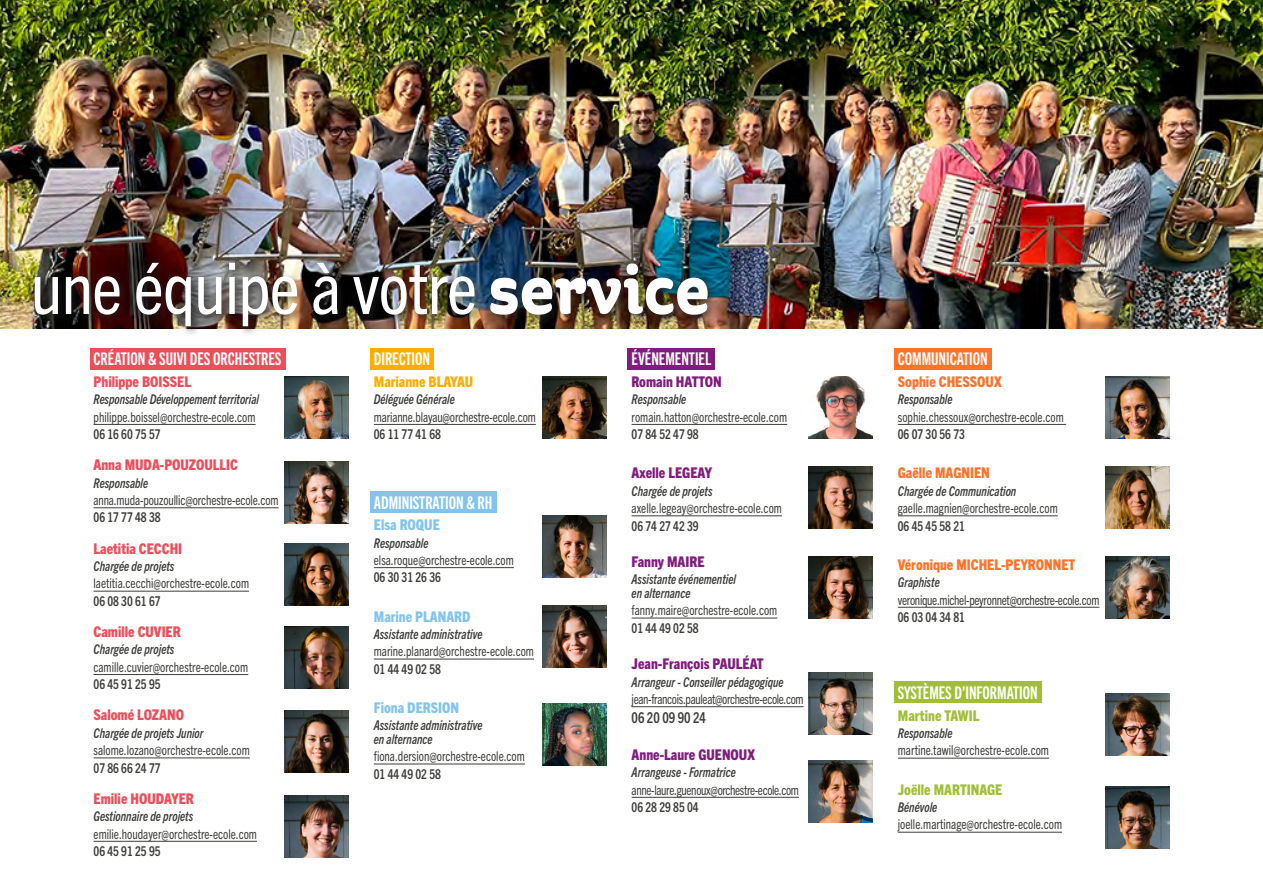
<style>
.page{position:relative;width:1263px;height:893px;background:#fff}
.page>*{position:absolute;margin:0;border:0;box-sizing:border-box;transform-origin:0 0}
.TITRE_1{font:condensed 71.25px "Trade Gothic Next LT Pro";letter-spacing:-.01em;color:#fff}
.t1{font:17.55px "Trade Gothic Next LT Pro Bd Cm";color:#fff}
.tel{font:700 condensed 15px "Trade Gothic Next LT Pro";color:#3d3f3b;scale:.9 1}
.nom{font:800 condensed 14.85px "Trade Gothic Next LT Pro";color:#ee4d5a}
.nom-2{font:800 condensed 14.85px "Trade Gothic Next LT Pro";color:#801c7d}
.nom-3{font:800 condensed 14.85px "Trade Gothic Next LT Pro";color:#ff722b}
.nom-4{font:800 condensed 14.85px "Trade Gothic Next LT Pro";color:#83c4ee}
.nom-5{font:800 condensed 14.85px "Trade Gothic Next LT Pro";color:#a1bf36}
.nom-6{font:800 condensed 14.85px "Trade Gothic Next LT Pro";color:#ffac00}
.mail{font:condensed 13.5px "Trade Gothic Next LT Pro";color:#3d3f3b;scale:.9 1}
.titre{font:italic 700 condensed 13.5px/13.5px "Trade Gothic Next LT Pro";color:#3d3f3b;scale:.9 1}
.tel-2{font:700 condensed 13.5px "Trade Gothic Next LT Pro";color:#3d3f3b;scale:.9 1}
.mail-2{font:condensed 13.5px "Trade Gothic Next LT Pro";letter-spacing:-.025em;color:#3d3f3b;scale:.9 1}
.mail-3{font:condensed 13.5px "Trade Gothic Next LT Pro";letter-spacing:-.03em;color:#3d3f3b;scale:.9 1}
.mail-4{font:700 condensed 13.5px "Trade Gothic Next LT Pro";color:#3d3f3b;scale:.9 1}
.s1{font-family:"St Ryde W03";font-weight:700;font-stretch:normal}
</style>
<div class="page">
<img style="left:0;top:0;width:1263px;height:328px">
<img style="left:285px;top:461px;width:64px;height:63px">
<img style="left:285px;top:377px;width:64px;height:62px">
<img style="left:285px;top:543px;width:64px;height:62px">
<img style="left:285px;top:626px;width:64px;height:62px">
<img style="left:285px;top:710px;width:64px;height:62px">
<img style="left:285px;top:795px;width:64px;height:62px">
<div style="left:90px;top:348px;width:195px;height:21px;background:#ee4d5a"></div>
<hr style="left:94px;top:424px;width:162px;height:1px;background:#3d3f3b">
<hr style="left:94px;top:507px;width:185px;height:1px;background:#3d3f3b">
<hr style="left:94px;top:591px;width:155px;height:1px;background:#3d3f3b">
<hr style="left:94px;top:674px;width:154px;height:1px;background:#3d3f3b">
<hr style="left:94px;top:758px;width:156px;height:1px;background:#3d3f3b">
<hr style="left:94px;top:841px;width:163px;height:1px;background:#3d3f3b">
<img style="left:1105px;top:693px;width:64px;height:63px">
<img style="left:1105px;top:556px;width:64px;height:62px">
<img style="left:1105px;top:787px;width:64px;height:62px">
<div style="left:894px;top:348px;width:98px;height:21px;background:#ff722b"></div>
<hr style="left:898px;top:424px;width:168px;height:1px;background:#3d3f3b">
<hr style="left:898px;top:516px;width:160px;height:1px;background:#3d3f3b">
<hr style="left:898px;top:607px;width:201px;height:1px;background:#3d3f3b">
<div style="left:894px;top:682px;width:148px;height:21px;background:#a1bf36"></div>
<hr style="left:898px;top:758px;width:151px;height:1px;background:#3d3f3b">
<hr style="left:898px;top:832px;width:164px;height:1px;background:#3d3f3b">
<img style="left:1105px;top:466px;width:64px;height:62px">
<img style="left:1105px;top:377px;width:64px;height:62px">
<img style="left:542px;top:515px;width:64px;height:62px">
<img style="left:542px;top:605px;width:64px;height:62px">
<img style="left:542px;top:704px;width:64px;height:62px">
<img style="left:542px;top:377px;width:64px;height:62px">
<div style="left:370px;top:348px;width:64px;height:21px;background:#ffac00"></div>
<hr style="left:374px;top:424px;width:162px;height:1px;background:#3d3f3b">
<div style="left:370px;top:491px;width:126px;height:22px;background:#83c4ee"></div>
<hr style="left:374px;top:567px;width:140px;height:1px;background:#3d3f3b">
<hr style="left:374px;top:659px;width:160px;height:1px;background:#3d3f3b">
<hr style="left:374px;top:764px;width:151px;height:1px;background:#3d3f3b">
<img style="left:809px;top:376px;width:64px;height:62px">
<img style="left:809px;top:466px;width:64px;height:62px">
<img style="left:809px;top:556px;width:64px;height:62px">
<img style="left:809px;top:673px;width:64px;height:62px">
<img style="left:809px;top:760px;width:64px;height:62px">
<div style="left:628px;top:348px;width:87px;height:21px;background:#801c7d"></div>
<hr style="left:632px;top:424px;width:155px;height:1px;background:#3d3f3b">
<hr style="left:632px;top:516px;width:150px;height:1px;background:#3d3f3b">
<hr style="left:632px;top:618px;width:145px;height:1px;background:#3d3f3b">
<hr style="left:632px;top:706px;width:172px;height:1px;background:#3d3f3b">
<hr style="left:632px;top:797px;width:167px;height:1px;background:#3d3f3b">
<div style="left:30px;top:257px;width:689px;height:80px;background:#231f20;opacity:.75"></div>
<p class="TITRE_1" style="left:31px;top:239px;width:681px">une équipe à votre <span class="s1">service</span></p>
<p class="t1" style="left:94px;top:347px;width:189px">CRÉATION &amp; SUIVI DES ORCHESTRES</p>
<p class="nom" style="left:94px;top:371px;width:99px">Philippe BOISSEL</p>
<p class="titre" style="left:94px;top:392px;width:185px">Responsable Développement territorial</p>
<p class="mail" style="left:94px;top:408px;width:181px">philippe.boissel@orchestre-ecole.com</p>
<p class="tel-2" style="left:94px;top:425px;width:76px">06 16 60 75 57</p>
<p class="nom" style="left:94px;top:455px;width:146px">Anna MUDA-POUZOULLIC</p>
<p class="titre" style="left:94px;top:475px;width:62px">Responsable</p>
<p class="mail" style="left:94px;top:491px;width:207px">anna.muda-pouzoullic@orchestre-ecole.com</p>
<p class="tel-2" style="left:94px;top:508px;width:76px">06 17 77 48 38</p>
<p class="nom" style="left:94px;top:538px;width:90px">Laetitia CECCHI</p>
<p class="titre" style="left:94px;top:559px;width:91px">Chargée de projets</p>
<p class="mail" style="left:94px;top:574px;width:174px">laetitia.cecchi@orchestre-ecole.com</p>
<p class="tel-2" style="left:94px;top:592px;width:76px">06 08 30 61 67</p>
<p class="nom" style="left:94px;top:622px;width:89px">Camille CUVIER</p>
<p class="titre" style="left:94px;top:642px;width:91px">Chargée de projets</p>
<p class="mail" style="left:94px;top:658px;width:173px">camille.cuvier@orchestre-ecole.com</p>
<p class="tel-2" style="left:94px;top:675px;width:76px">06 45 91 25 95</p>
<p class="nom" style="left:94px;top:705px;width:92px">Salomé LOZANO</p>
<p class="titre" style="left:94px;top:725px;width:124px">Chargée de projets Junior</p>
<p class="mail" style="left:94px;top:741px;width:175px">salome.lozano@orchestre-ecole.com</p>
<p class="tel-2" style="left:94px;top:758px;width:76px">07 86 66 24 77</p>
<p class="nom" style="left:94px;top:788px;width:102px">Emilie HOUDAYER</p>
<p class="titre" style="left:94px;top:809px;width:112px">Gestionnaire de projets</p>
<p class="mail" style="left:94px;top:824px;width:183px">emilie.houdayer@orchestre-ecole.com</p>
<p class="tel-2" style="left:94px;top:842px;width:76px">06 45 91 25 95</p>
<p class="t1" style="left:374px;top:347px;width:58px">DIRECTION</p>
<p class="nom-6" style="left:374px;top:371px;width:101px">Marianne BLAYAU</p>
<p class="titre" style="left:374px;top:392px;width:92px">Déléguée Générale</p>
<p class="mail" style="left:374px;top:408px;width:181px">marianne.blayau@orchestre-ecole.com</p>
<p class="tel-2" style="left:374px;top:425px;width:76px">06 11 77 41 68</p>
<p class="t1" style="left:374px;top:490px;width:120px">ADMINISTRATION &amp; RH</p>
<p class="nom-4" style="left:374px;top:515px;width:67px">Elsa ROQUE</p>
<p class="titre" style="left:374px;top:535px;width:62px">Responsable</p>
<p class="mail" style="left:374px;top:551px;width:157px">elsa.roque@orchestre-ecole.com</p>
<p class="tel-2" style="left:374px;top:568px;width:76px">06 30 31 26 36</p>
<p class="nom-4" style="left:374px;top:606px;width:98px">Marine PLANARD</p>
<p class="titre" style="left:374px;top:626px;width:122px">Assistante administrative</p>
<p class="mail" style="left:374px;top:642px;width:179px">marine.planard@orchestre-ecole.com</p>
<p class="tel-2" style="left:374px;top:660px;width:76px">01 44 49 02 58</p>
<p class="nom-4" style="left:374px;top:697px;width:87px">Fiona DERSION</p>
<p class="titre" style="left:374px;top:718px;width:122px">Assistante administrative en alternance</p>
<p class="mail" style="left:374px;top:747px;width:169px">fiona.dersion@orchestre-ecole.com</p>
<p class="tel-2" style="left:374px;top:764px;width:76px">01 44 49 02 58</p>
<p class="t1" style="left:632px;top:347px;width:81px">ÉVÉNEMENTIEL</p>
<p class="nom-2" style="left:632px;top:371px;width:92px">Romain HATTON</p>
<p class="titre" style="left:632px;top:392px;width:62px">Responsable</p>
<p class="mail" style="left:632px;top:408px;width:174px">romain.hatton@orchestre-ecole.com</p>
<p class="tel-2" style="left:632px;top:425px;width:76px">07 84 52 47 98</p>
<p class="nom-2" style="left:632px;top:463px;width:82px">Axelle LEGEAY</p>
<p class="titre" style="left:632px;top:483px;width:91px">Chargée de projets</p>
<p class="mail" style="left:632px;top:499px;width:169px">axelle.legeay@orchestre-ecole.com</p>
<p class="tel-2" style="left:632px;top:516px;width:76px">06 74 27 42 39</p>
<p class="nom-2" style="left:632px;top:552px;width:75px">Fanny MAIRE</p>
<p class="titre" style="left:632px;top:572px;width:117px">Assistante événementiel en alternance</p>
<p class="mail" style="left:632px;top:601px;width:163px">fanny.maire@orchestre-ecole.com</p>
<p class="tel-2" style="left:632px;top:619px;width:76px">01 44 49 02 58</p>
<p class="nom-2" style="left:632px;top:654px;width:134px">Jean-François PAULÉAT</p>
<p class="titre" style="left:632px;top:674px;width:170px">Arrangeur - Conseiller pédagogique</p>
<p class="mail-2" style="left:632px;top:690px;width:193px">jean-francois.pauleat@orchestre-ecole.com</p>
<p class="tel" style="left:632px;top:708px;width:84px">06 20 09 90 24</p>
<p class="nom-2" style="left:632px;top:744px;width:125px">Anne-Laure GUENOUX</p>
<p class="titre" style="left:632px;top:765px;width:117px">Arrangeuse - Formatrice</p>
<p class="mail-3" style="left:632px;top:780px;width:187px">anne-laure.guenoux@orchestre-ecole.com</p>
<p class="tel-2" style="left:632px;top:798px;width:76px">06 28 29 85 04</p>
<p class="t1" style="left:898px;top:347px;width:91px">COMMUNICATION</p>
<p class="nom-3" style="left:898px;top:371px;width:105px">Sophie CHESSOUX</p>
<p class="titre" style="left:898px;top:392px;width:62px">Responsable</p>
<p class="mail" style="left:898px;top:408px;width:186px">sophie.chessoux@orchestre-ecole.com</p>
<p class="mail-4" style="left:898px;top:425px;width:76px">06 07 30 56 73</p>
<p class="nom-3" style="left:898px;top:463px;width:93px">Gaëlle MAGNIEN</p>
<p class="titre" style="left:898px;top:483px;width:133px">Chargée de Communication</p>
<p class="mail" style="left:898px;top:499px;width:179px">gaelle.magnien@orchestre-ecole.com</p>
<p class="tel-2" style="left:898px;top:516px;width:76px">06 45 45 58 21</p>
<p class="nom-3" style="left:898px;top:554px;width:179px">Véronique MICHEL-PEYRONNET</p>
<p class="titre" style="left:898px;top:575px;width:48px">Graphiste</p>
<p class="mail-2" style="left:898px;top:590px;width:225px">veronique.michel-peyronnet@orchestre-ecole.com</p>
<p class="tel-2" style="left:898px;top:608px;width:76px">06 03 04 34 81</p>
<p class="t1" style="left:898px;top:681px;width:141px">SYSTÈMES D’INFORMATION</p>
<p class="nom-5" style="left:898px;top:705px;width:83px">Martine TAWIL</p>
<p class="titre" style="left:898px;top:726px;width:62px">Responsable</p>
<p class="mail" style="left:898px;top:741px;width:169px">martine.tawil@orchestre-ecole.com</p>
<p class="nom-5" style="left:898px;top:779px;width:106px">Joëlle MARTINAGE</p>
<p class="titre" style="left:898px;top:800px;width:45px">Bénévole</p>
<p class="mail" style="left:898px;top:815px;width:184px">joelle.martinage@orchestre-ecole.com</p>
</div>
